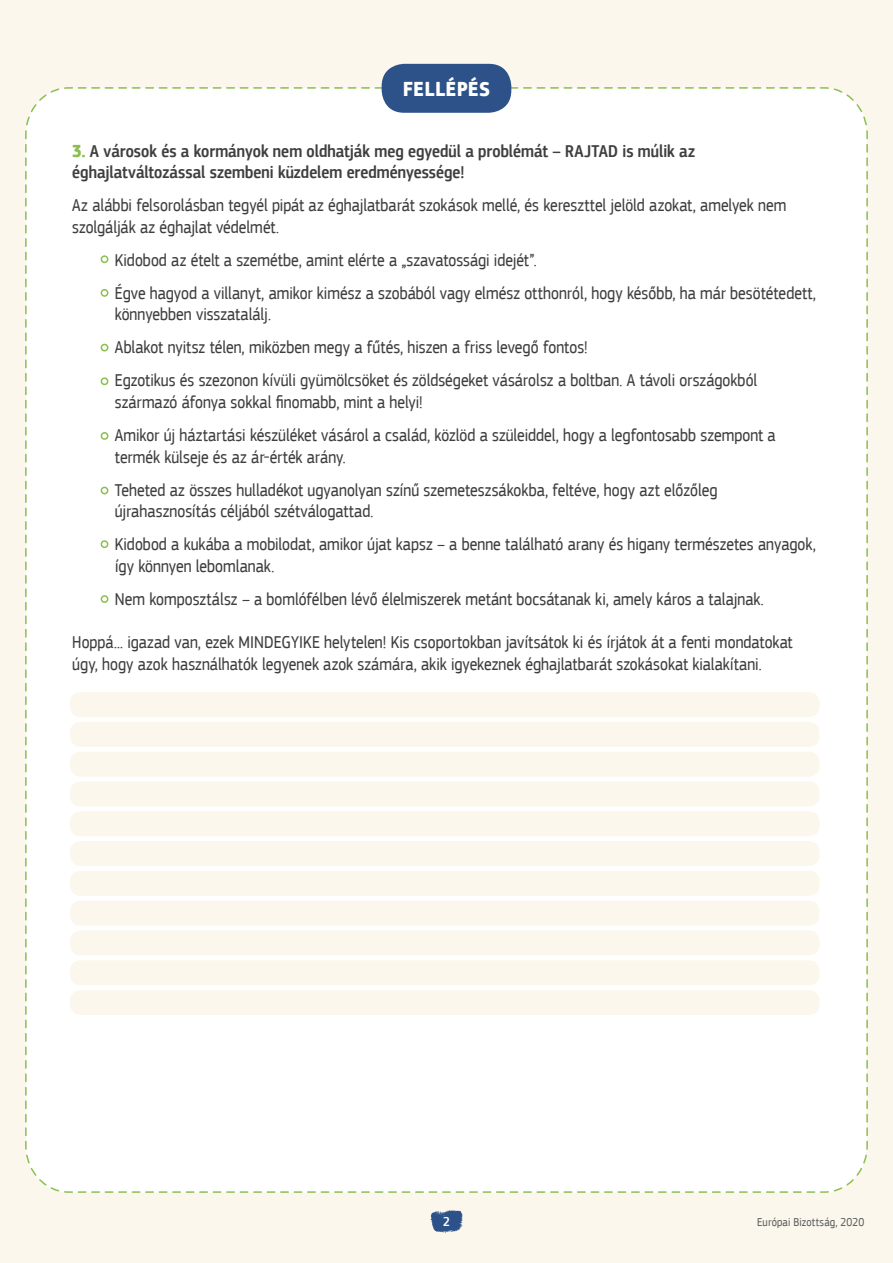
<style>
.page{position:relative;width:893px;height:1263px;background:#fcf7ed}
.page>*{position:absolute;margin:0;border:0;box-sizing:border-box;transform-origin:0 0}
.t1{font:700 21px "EC Square Sans Cond Pro";letter-spacing:.04em;color:#fff}
.t2{font:18px/21.6px "EC Square Sans Cond Pro";color:#3f3f40}
.t3{font:500 18px/21.6px "EC Square Sans Cond Pro";letter-spacing:.005em;color:#3f3f40}
.t4{font:500 13.5px "EC Square Sans Cond Pro";color:#fff}
.t5{font:12px "EC Square Sans Cond Pro";letter-spacing:.015em;color:#5d5f5f}
.s1{font-weight:700;color:#8abf4f}
</style>
<div class="page">
<div style="left:25px;top:86px;width:843px;height:1107px;background:#fff"></div>
<div style="left:70px;top:841px;width:749px;height:25px;background:#fcf7ed;border-radius:10px"></div>
<div style="left:70px;top:901px;width:749px;height:25px;background:#fcf7ed;border-radius:10px"></div>
<div style="left:70px;top:960px;width:749px;height:25px;background:#fcf7ed;border-radius:10px"></div>
<div style="left:70px;top:722px;width:749px;height:25px;background:#fcf7ed;border-radius:10px"></div>
<div style="left:70px;top:781px;width:749px;height:25px;background:#fcf7ed;border-radius:10px"></div>
<div style="left:70px;top:871px;width:749px;height:25px;background:#fcf7ed;border-radius:10px"></div>
<div style="left:70px;top:692px;width:749px;height:25px;background:#fcf7ed;border-radius:10px"></div>
<div style="left:70px;top:930px;width:749px;height:25px;background:#fcf7ed;border-radius:10px"></div>
<div style="left:70px;top:990px;width:749px;height:25px;background:#fcf7ed;border-radius:10px"></div>
<div style="left:70px;top:752px;width:749px;height:25px;background:#fcf7ed;border-radius:10px"></div>
<div style="left:70px;top:811px;width:749px;height:25px;background:#fcf7ed;border-radius:10px"></div>
<div style="left:101px;top:290px;width:7px;height:6px;background:#fff;border-radius:50%"></div>
<div style="left:101px;top:289px;width:7px;height:8px;border:2px solid #8abf4f;border-radius:50%"></div>
<div style="left:101px;top:378px;width:7px;height:6px;background:#fff;border-radius:50%"></div>
<div style="left:101px;top:377px;width:7px;height:8px;border:2px solid #8abf4f;border-radius:50%"></div>
<div style="left:101px;top:487px;width:7px;height:7px;background:#fff;border-radius:50%"></div>
<div style="left:101px;top:487px;width:7px;height:7px;border:2px solid #8abf4f;border-radius:50%"></div>
<div style="left:101px;top:596px;width:7px;height:6px;background:#fff;border-radius:50%"></div>
<div style="left:101px;top:595px;width:7px;height:8px;border:2px solid #8abf4f;border-radius:50%"></div>
<div style="left:101px;top:433px;width:7px;height:6px;background:#fff;border-radius:50%"></div>
<div style="left:101px;top:432px;width:7px;height:8px;border:2px solid #8abf4f;border-radius:50%"></div>
<div style="left:101px;top:541px;width:7px;height:6px;background:#fff;border-radius:50%"></div>
<div style="left:101px;top:540px;width:7px;height:8px;border:2px solid #8abf4f;border-radius:50%"></div>
<div style="left:101px;top:256px;width:7px;height:6px;background:#fff;border-radius:50%"></div>
<div style="left:101px;top:255px;width:7px;height:8px;border:2px solid #8abf4f;border-radius:50%"></div>
<div style="left:101px;top:344px;width:7px;height:7px;background:#fff;border-radius:50%"></div>
<div style="left:101px;top:344px;width:7px;height:7px;border:2px solid #8abf4f;border-radius:50%"></div>
<svg style="left:430px;top:1210px;width:33px;height:23px"></svg>
<div style="left:382px;top:64px;width:129px;height:49px;background:#2c5289;border-radius:22px"></div>
<p class="t1" style="left:403px;top:76px;width:88px">FELLÉPÉS</p>
<p class="t3" style="left:72px;top:140px;width:624px"><span class="s1">3.</span> A városok és a kormányok nem oldhatják meg egyedül a problémát – RAJTAD is múlik az éghajlatváltozással szembeni küzdelem eredményessége!</p>
<p class="t2" style="left:72px;top:195px;width:716px">Az alábbi felsorolásban tegyél pipát az éghajlatbarát szokások mellé, és kereszttel jelöld azokat, amelyek nem szolgálják az éghajlat védelmét.</p>
<p class="t2" style="left:102px;top:249px;width:436px">• Kidobod az ételt a szemétbe, amint elérte a „szavatossági idejét”.</p>
<p class="t2" style="left:115px;top:282px;width:703px;text-indent:-13px">• Égve hagyod a villanyt, amikor kimész a szobából vagy elmész otthonról, hogy később, ha már besötétedett, könnyebben visszatalálj.</p>
<p class="t2" style="left:102px;top:337px;width:487px">• Ablakot nyitsz télen, miközben megy a fűtés, hiszen a friss levegő fontos!</p>
<p class="t2" style="left:115px;top:370px;width:644px;text-indent:-13px">• Egzotikus és szezonon kívüli gyümölcsöket és zöldségeket vásárolsz a boltban. A távoli országokból származó áfonya sokkal finomabb, mint a helyi!</p>
<p class="t2" style="left:115px;top:424px;width:662px;text-indent:-13px">• Amikor új háztartási készüléket vásárol a család, közlöd a szüleiddel, hogy a legfontosabb szempont a termék külseje és az ár-érték arány.</p>
<p class="t2" style="left:115px;top:479px;width:604px;text-indent:-13px">• Teheted az összes hulladékot ugyanolyan színű szemeteszsákokba, feltéve, hogy azt előzőleg újrahasznosítás céljából szétválogattad.</p>
<p class="t2" style="left:115px;top:534px;width:702px;text-indent:-13px">• Kidobod a kukába a mobilodat, amikor újat kapsz – a benne található arany és higany természetes anyagok, így könnyen lebomlanak.</p>
<p class="t2" style="left:102px;top:588px;width:663px">• Nem komposztálsz – a bomlófélben lévő élelmiszerek metánt bocsátanak ki, amely káros a talajnak.</p>
<p class="t2" style="left:72px;top:631px;width:722px">Hoppá... igazad van, ezek MINDEGYIKE helytelen! Kis csoportokban javítsátok ki és írjátok át a fenti mondatokat úgy, hogy azok használhatók legyenek azok számára, akik igyekeznek éghajlatbarát szokásokat kialakítani.</p>
<p class="t4" style="left:443px;top:1213px;width:8px">2</p>
<p class="t5" style="left:757px;top:1215px;width:109px">Európai Bizottság, 2020</p>
</div>
